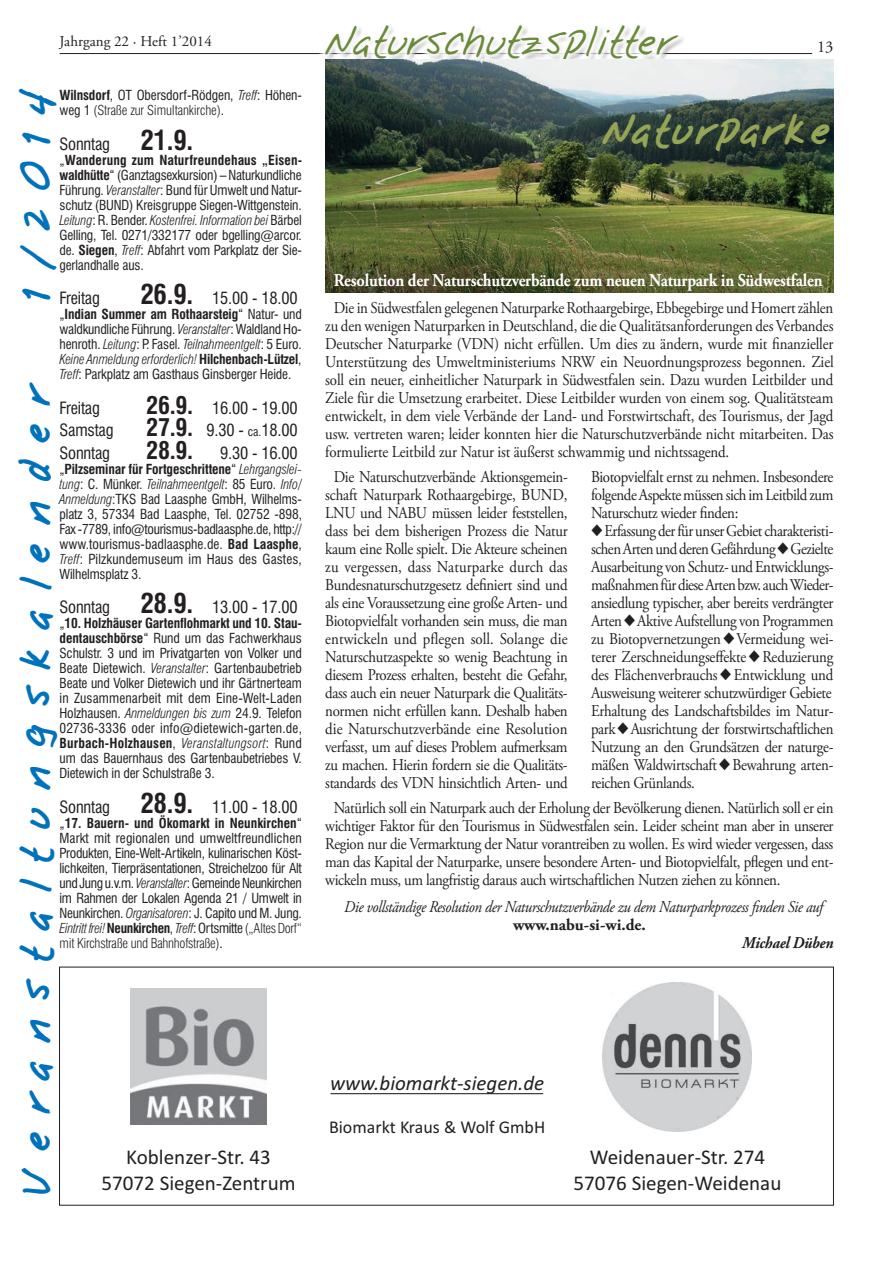
<style>
.page{position:relative;width:893px;height:1263px;background:#fff}
.page>*{position:absolute;margin:0;border:0;box-sizing:border-box;transform-origin:0 0}
.t1{font:700 36px "Nabu Note 4";letter-spacing:.445em;color:#0072bc}
.t2{font:36px "Nabu Note 4";letter-spacing:-.01em;color:#6a8939}
.t3{font:700 36px "Nabu Note 4";color:#95a455}
.t4{font:21px/25.5px "Calibri";color:#231f20;text-align:center}
.t5{font:italic 21px "Calibri";color:#231f20}
.t6{font:700 18px "Adobe Garamond Pro";letter-spacing:-.01em;color:#fff;scale:.9 1}
.t7{font:18px "Calibri";color:#231f20}
.t8{font:16.5px/18px "Adobe Garamond Pro";letter-spacing:-.025em;color:#231f20;text-align:justify;scale:.9 1}
.t9{font:condensed 16.5px "Swiss 721 BT";letter-spacing:-.01em;color:#231f20}
.t10{font:italic 16.5px "Adobe Garamond Pro";letter-spacing:-.025em;color:#231f20;scale:.9 1}
.t11{font:700 16.5px "Adobe Garamond Pro";color:#231f20}
.t12{font:italic 700 16.5px "Adobe Garamond Pro";letter-spacing:-.01em;color:#231f20;scale:.9 1}
.t13{font:16.5px "Adobe Garamond Pro";letter-spacing:-.025em;color:#231f20}
.t14{font:15px "Adobe Garamond Pro";color:#231f20}
.t15{font:condensed 13.5px/15px "Swiss 721 BT";letter-spacing:-.01em;color:#231f20;text-align:justify}
.s1{font-weight:700}
.s2{font-weight:300;font-style:italic}
.s3{font-weight:300}
.s4{font-weight:700;font-size:27px}
.s5{font-weight:700;font-size:24px}
.s6{font-size:12px}
</style>
<div class="page">
<hr style="left:60px;top:53px;width:752px;height:1px;background:#231f20">
<div style="left:317px;top:18px;width:369px;height:51px;background:#fff"></div>
<img style="left:325px;top:60px;width:509px;height:233px">
<img style="left:130px;top:989px;width:136px;height:136px">
<img style="left:603px;top:982px;width:149px;height:149px">
<hr style="left:330px;top:1093px;width:213px;height:1px;background:#231f20">
<p class="t14" style="left:60px;top:32px;width:154px">Jahrgang 22 · Heft 1’2014</p>
<h1 class="t2" style="left:325px;top:23px;width:353px">Naturschutzsplitter</h1>
<p class="t13" style="left:817px;top:37px;width:18px">13</p>
<h1 class="t1" style="left:17px;top:299px;width:212px;rotate:-90deg">1/2014</h1>
<p class="t15" style="left:60px;top:88px;width:244px"><span class="s1">Wilnsdorf</span>, OT Obersdorf-Rödgen, <span class="s2">Treff</span>: Höhen&shy;weg 1 <span class="s3">(Straße zur Simultankirche)</span>.</p>
<p class="t9" style="left:60px;top:134px;width:135px">Sonntag <span class="s4">21.9.</span></p>
<p class="t15" style="left:60px;top:152px;width:244px">„<span class="s1">Wanderung zum Naturfreundehaus „Eisen&shy;waldhütte</span>“ (Ganztagsexkursion) – Naturkundliche Führung. <span class="s2">Veranstalter</span>: Bund für Umwelt und Natur&shy;schutz (BUND) Kreisgruppe Siegen-Wittgenstein.<br><span class="s2">Leitung</span>: R. Bender. <span class="s2">Kostenfrei. Information bei</span> Bärbel Gelling, Tel. 0271/332177 oder bgelling@arcor. de. <span class="s1">Siegen</span>, <span class="s2">Treff</span>: Abfahrt vom Parkplatz der Sie&shy;gerlandhalle aus.</p>
<p class="t9" style="left:60px;top:288px;width:42px">Freitag</p>
<p class="t9" style="left:140px;top:288px;width:159px"><span class="s4">26.9.</span> 15.00 - 18.00</p>
<p class="t15" style="left:60px;top:307px;width:244px">„<span class="s1">Indian Summer am Rothaarsteig</span>“ Natur- und waldkundliche Führung. <span class="s2">Veranstalter</span>: Waldland Ho&shy;henroth. <span class="s2">Leitung</span>: P. Fasel. <span class="s2">Teilnahmeentgelt</span>: 5 Euro.<br><span class="s2">Keine Anmeldung erforderlich!</span> <span class="s1">Hilchenbach-Lützel</span>, <span class="s2">Treff</span>: Parkplatz am Gasthaus Ginsberger Heide.</p>
<p class="t9" style="left:60px;top:398px;width:42px">Freitag</p>
<p class="t9" style="left:146px;top:398px;width:153px"><span class="s5">26.9.</span> 16.00 - 19.00</p>
<p class="t9" style="left:60px;top:420px;width:56px">Samstag</p>
<p class="t9" style="left:146px;top:420px;width:153px"><span class="s5">27.9.</span> 9.30 - <span class="s6">ca.</span>18.00</p>
<p class="t9" style="left:60px;top:443px;width:52px">Sonntag</p>
<p class="t9" style="left:146px;top:443px;width:153px"><span class="s5">28.9.</span> 9.30 - 16.00</p>
<p class="t15" style="left:60px;top:461px;width:244px">„<span class="s1">Pilzseminar für Fortgeschrittene</span>“ <span class="s2">Lehrgangslei&shy;tung</span>: C. Münker. <span class="s2">Teilnahmeentgelt</span>: 85 Euro. <span class="s2">Info/ Anmeldung</span>:TKS Bad Laasphe GmbH, Wilhelms&shy;platz 3, 57334 Bad Laasphe, Tel. 02752 -898, Fax -7789, info@tourismus-badlaasphe.de, http:// www.tourismus-badlaasphe.de. <span class="s1">Bad Laasphe</span>, <span class="s2">Treff</span>: Pilzkundemuseum im Haus des Gastes, Wilhelmsplatz 3.</p>
<p class="t9" style="left:60px;top:597px;width:240px">Sonntag <span class="s4">28.9.</span> 13.00 - 17.00</p>
<p class="t15" style="left:60px;top:616px;width:244px">„<span class="s1">10. Holzhäuser Gartenflohmarkt und 10. Stau&shy;dentauschbörse</span>“ Rund um das Fachwerkhaus Schulstr. 3 und im Privatgarten von Volker und Beate Dietewich. <span class="s2">Veranstalter</span>: Gartenbaubetrieb Beate und Volker Dietewich und ihr Gärtnerteam in Zusammenarbeit mit dem Eine-Welt-Laden Holzhausen. <span class="s2">Anmeldungen bis zum</span> 24.9. Telefon 02736-3336 oder info@dietewich-garten.de, <span class="s1">Burbach-Holzhausen</span>, <span class="s2">Veranstaltungsort</span>: Rund um das Bauernhaus des Gartenbaubetriebes V.<br>Dietewich in der Schulstraße 3.</p>
<p class="t9" style="left:60px;top:797px;width:240px">Sonntag <span class="s4">28.9.</span> 11.00 - 18.00</p>
<p class="t15" style="left:60px;top:815px;width:244px">„<span class="s1">17. Bauern- und Ökomarkt in Neunkirchen</span>“ Markt mit regionalen und umweltfreundlichen Produkten, Eine-Welt-Artikeln, kulinarischen Köst&shy;lichkeiten, Tierpräsentationen, Streichelzoo für Alt und Jung u.v.m. <span class="s2">Veranstalter</span>: Gemeinde Neunkirchen im Rahmen der Lokalen Agenda 21 / Umwelt in Neunkirchen. <span class="s2">Organisatoren</span>: J. Capito und M. Jung.<br><span class="s2">Eintritt frei!</span> <span class="s1">Neunkirchen</span>, <span class="s2">Treff</span>: Ortsmitte <span class="s3">(„Altes Dorf“ mit Kirchstraße und Bahnhofstraße)</span>.</p>
<h1 class="t3" style="left:603px;top:112px;width:232px">Naturparke</h1>
<p class="t6" style="left:334px;top:269px;width:545px">Resolution der Naturschutzverbände zum neuen Naturpark in Südwestfalen</p>
<p class="t8" style="left:325px;top:299px;width:566px;text-indent:9px">Die in Südwestfalen gelegenen Naturparke Rothaargebirge, Ebbegebirge und Homert zählen zu den wenigen Naturparken in Deutschland, die die Qualitätsanforderungen des Verbandes Deutscher Naturparke (VDN) nicht erfüllen. Um dies zu ändern, wurde mit finanzieller Unterstützung des Umweltministeriums NRW ein Neuordnungsprozess begonnen. Ziel soll ein neuer, einheitlicher Naturpark in Südwestfalen sein. Dazu wurden Leitbilder und Ziele für die Umsetzung erarbeitet. Diese Leitbilder wurden von einem sog. Qualitätsteam entwickelt, in dem viele Verbände der Land- und Forstwirtschaft, des Tourismus, der Jagd usw. vertreten waren; leider konnten hier die Naturschutzverbände nicht mitarbeiten. Das formulierte Leitbild zur Natur ist äußerst schwammig und nichtssagend.</p>
<p class="t8" style="left:325px;top:468px;width:271px;text-align:center">Die Naturschutzverbände Aktionsgemein&shy;schaft Naturpark Rothaargebirge, BUND, LNU und NABU müssen leider feststellen, dass bei dem bisherigen Prozess die Natur kaum eine Rolle spielt. Die Akteure scheinen zu vergessen, dass Naturparke durch das Bundesnaturschutzgesetz definiert sind und als eine Voraussetzung eine große Arten- und Biotopvielfalt vorhanden sein muss, die man entwickeln und pflegen soll. Solange die Naturschutzaspekte so wenig Beachtung in diesem Prozess erhalten, besteht die Gefahr, dass auch ein neuer Naturpark die Qualitäts&shy;normen nicht erfüllen kann. Deshalb haben die Naturschutzverbände eine Resolution verfasst, um auf dieses Problem aufmerksam zu machen. Hierin fordern sie die Qualitäts&shy;standards des VDN hinsichtlich Arten- und</p>
<p class="t8" style="left:591px;top:468px;width:271px">Biotopvielfalt ernst zu nehmen. Insbesondere folgende Aspekte müssen sich im Leitbild zum Naturschutz wieder finden:</p>
<h1 class="t1" style="left:17px;top:1193px;width:814px;rotate:-90deg">Veranstaltungskalender</h1>
<p class="t8" style="left:591px;top:522px;width:271px;text-align:left">◆Erfassung der für unser Gebiet charakteristi&shy;schen Arten und deren Gefährdung◆Gezielte Ausarbeitung von Schutz- und Entwicklungs&shy;maßnahmen für diese Arten bzw. auch Wieder&shy;ansiedlung typischer, aber bereits verdrängter Arten◆Aktive Aufstellung von Programmen zu Biotopvernetzungen◆Vermeidung wei&shy;terer Zerschneidungseffekte ◆ Reduzierung des Flächenverbrauchs ◆ Entwicklung und Ausweisung weiterer schutzwürdiger Gebiete Erhaltung des Landschaftsbildes im Natur&shy;park◆Ausrichtung der forstwirtschaftlichen Nutzung an den Grundsätzen der naturge&shy;mäßen Waldwirtschaft◆Bewahrung arten&shy;reichen Grünlands.</p>
<p class="t8" style="left:325px;top:799px;width:566px;text-indent:9px">Natürlich soll ein Naturpark auch der Erholung der Bevölkerung dienen. Natürlich soll er ein wichtiger Faktor für den Tourismus in Südwestfalen sein. Leider scheint man aber in unserer Region nur die Vermarktung der Natur vorantreiben zu wollen. Es wird wieder vergessen, dass man das Kapital der Naturparke, unsere besondere Arten- und Biotopvielfalt, pflegen und ent&shy;wickeln muss, um langfristig daraus auch wirtschaftlichen Nutzen ziehen zu können.</p>
<p class="t10" style="left:344px;top:896px;width:534px">Die vollständige Resolution der Naturschutzverbände zu dem Naturparkprozess finden Sie auf</p>
<p class="t11" style="left:513px;top:915px;width:134px">www.nabu-si-wi.de.</p>
<p class="t12" style="left:742px;top:933px;width:103px">Michael Düben</p>
<p class="t5" style="left:330px;top:1069px;width:216px">www.biomarkt-siegen.de</p>
<p class="t7" style="left:329px;top:1115px;width:218px">Biomarkt Kraus &amp; Wolf GmbH</p>
<p class="t4" style="left:102px;top:1146px;width:196px">Koblenzer-Str. 43<br>57072 Siegen-Zentrum</p>
<p class="t4" style="left:573px;top:1146px;width:209px">Weidenauer-Str. 274<br>57076 Siegen-Weidenau</p>
</div>
